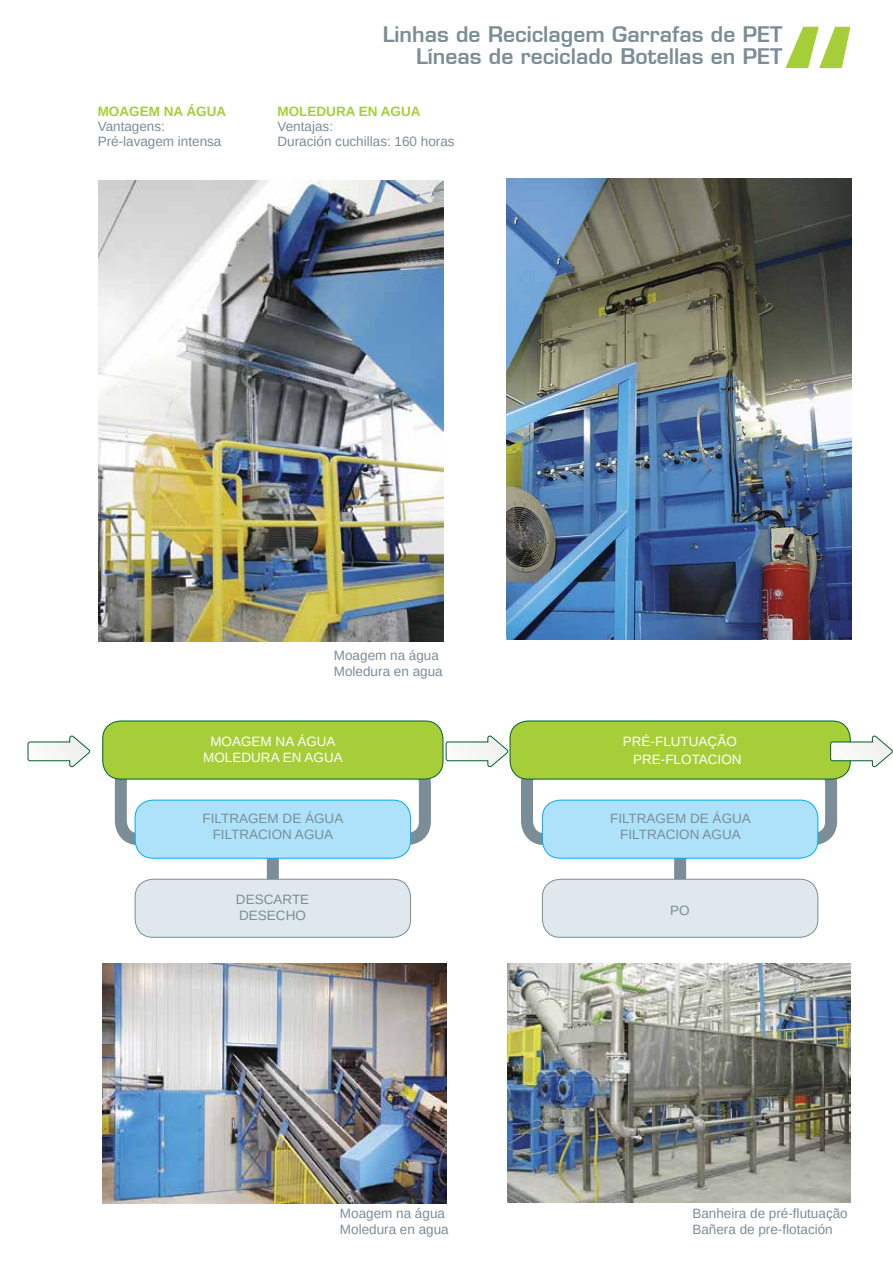
<style>
.page{position:relative;width:893px;height:1263px;background:#fff}
.page>*{position:absolute;margin:0;border:0;box-sizing:border-box;transform-origin:0 0}
.t1{font:600 21px/21px "Eurostile";color:#7b8d97;text-align:right}
.t2{font:13.5px/16.2px "Liberation Sans";color:#7b8d97}
.t3{font:13.5px/16.2px "Liberation Sans";color:#fff;text-align:center}
.t4{font:700 13.5px "Liberation Sans";color:#a6ce39}
</style>
<div class="page">
<div style="left:267px;top:852px;width:12px;height:41px;background:#7b8d97"></div>
<div style="left:674px;top:852px;width:12px;height:41px;background:#7b8d97"></div>
<div style="left:115px;top:759px;width:316px;height:86px;border:12px solid #7b8d97;border-radius:18px"></div>
<div style="left:521px;top:759px;width:316px;height:86px;border:12px solid #7b8d97;border-radius:18px"></div>
<div style="left:103px;top:721px;width:340px;height:58px;background:#a6ce39;border-radius:18px"></div>
<div style="left:103px;top:721px;width:340px;height:58px;border:1px solid #00612c;border-radius:18px"></div>
<div style="left:510px;top:721px;width:340px;height:58px;background:#a6ce39;border-radius:18px"></div>
<div style="left:510px;top:721px;width:340px;height:58px;border:1px solid #00612c;border-radius:18px"></div>
<img style="left:102px;top:963px;width:344px;height:240px">
<img style="left:508px;top:963px;width:342px;height:239px">
<div style="left:135px;top:800px;width:276px;height:58px;background:#aee2fa;border-radius:18px"></div>
<div style="left:135px;top:800px;width:276px;height:58px;border:1px solid #00aeef;border-radius:18px"></div>
<div style="left:542px;top:800px;width:276px;height:58px;background:#aee2fa;border-radius:18px"></div>
<div style="left:542px;top:800px;width:276px;height:58px;border:1px solid #00aeef;border-radius:18px"></div>
<div style="left:135px;top:879px;width:276px;height:58px;background:#dee8ed;border-radius:18px"></div>
<div style="left:135px;top:879px;width:276px;height:58px;border:1px solid #7b8d97;border-radius:18px"></div>
<div style="left:542px;top:879px;width:276px;height:58px;background:#dee8ed;border-radius:18px"></div>
<div style="left:542px;top:879px;width:276px;height:58px;border:1px solid #7b8d97;border-radius:18px"></div>
<svg style="left:27px;top:735px;width:63px;height:32px"></svg>
<svg style="left:445px;top:735px;width:64px;height:32px"></svg>
<img style="left:506px;top:179px;width:346px;height:460px">
<img style="left:99px;top:181px;width:344px;height:460px">
<svg style="left:830px;top:735px;width:63px;height:32px"></svg>
<svg style="left:785px;top:27px;width:65px;height:41px"></svg>
<p class="t4" style="left:98px;top:102px;width:43px">MOAGEM</p>
<p class="t4" style="left:164px;top:102px;width:64px">NA ÁGUA</p>
<p class="t2" style="left:98px;top:119px;width:125px;line-height:15px">Vantagens:<br>Pré-lavagem intensa</p>
<h1 class="t1" style="left:383px;top:24px;width:401px">Linhas de Reciclagem Garrafas de PET<br>Líneas de reciclado Botellas en PET</h1>
<p class="t4" style="left:278px;top:102px;width:11px">MOLED</p>
<p class="t4" style="left:326px;top:102px;width:96px">URA EN AGUA</p>
<p class="t2" style="left:278px;top:119px;width:179px;line-height:15px">Ventajas:<br>Duración cuchillas: 160 horas</p>
<p class="t2" style="left:334px;top:647px;width:110px">Moagem na água<br>Moledura en agua</p>
<p class="t3" style="left:203px;top:733px;width:141px">MOAGEM NA ÁGUA<br>MOLEDURA EN AGUA</p>
<p class="t3" style="left:633px;top:732px;width:110px;line-height:18px;text-align:left;text-indent:-10px">PRÉ-FLUTUAÇÃO<br>PRE-FLOTACION</p>
<p class="t2" style="left:203px;top:810px;width:142px;text-align:center">FILTRAGEM DE ÁGUA<br>FILTRACION AGUA</p>
<p class="t2" style="left:610px;top:810px;width:142px;text-align:center">FILTRAGEM DE ÁGUA<br>FILTRACION AGUA</p>
<p class="t2" style="left:236px;top:891px;width:75px">DESCARTE<br>DESECHO</p>
<p class="t2" style="left:670px;top:902px;width:21px">PO</p>
<p class="t2" style="left:340px;top:1205px;width:110px">Moagem na água<br>Moledura en agua</p>
<p class="t2" style="left:692px;top:1205px;width:157px">Banheira de pré-flutuação<br>Bañera de pre-flotación</p>
</div>
